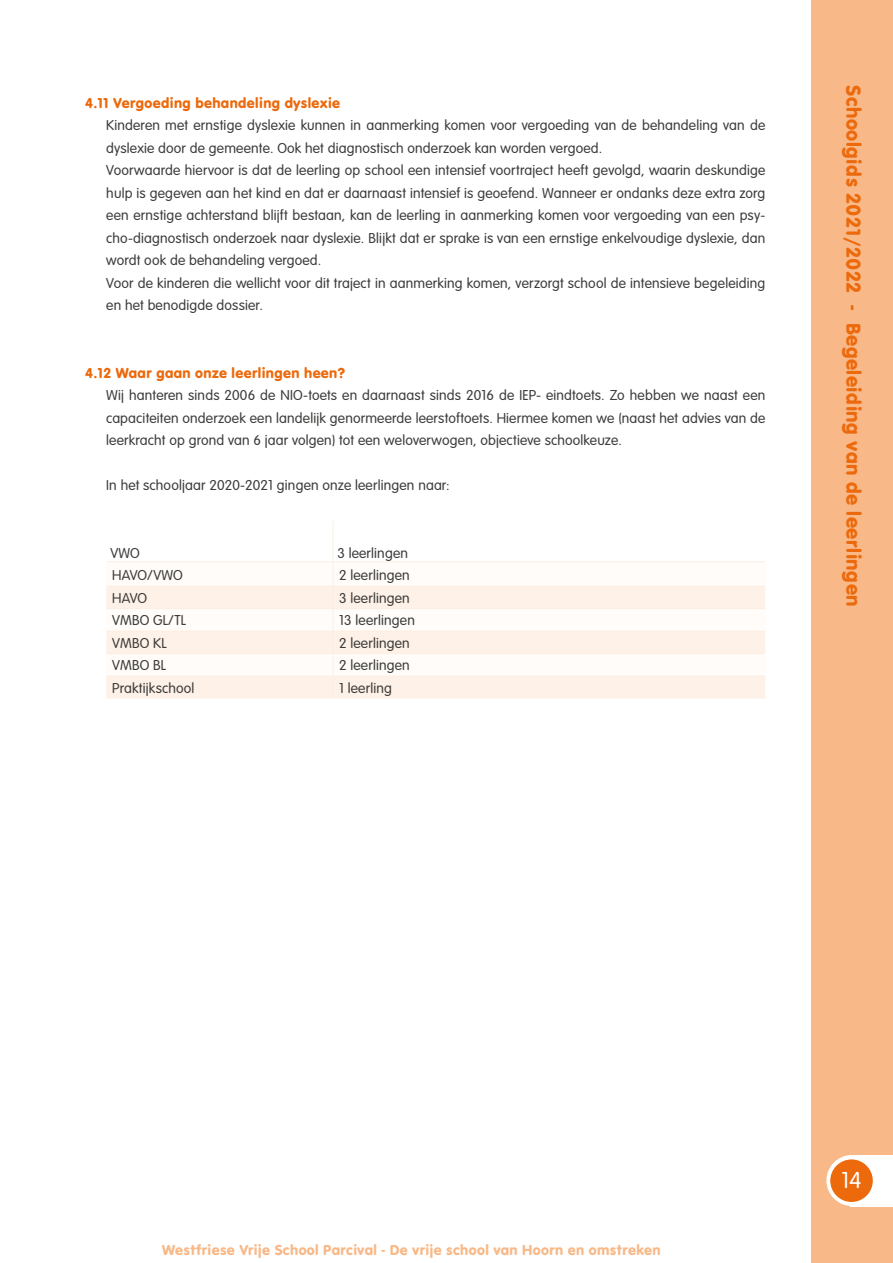
<style>
.page{position:relative;width:893px;height:1263px;background:#fff}
.page>*{position:absolute;margin:0;border:0;box-sizing:border-box;transform-origin:0 0}
.t1{font:300 24px "VAG Rundschrift D";color:#fff}
.t2{font:21px "VAG Rundschrift D";letter-spacing:.025em;color:#ec690c}
.t3{font:300 15px/22.5px "VAG Rundschrift D";letter-spacing:.01em;color:#3c3c3b}
.t4{font:15px "VAG Rundschrift D";letter-spacing:.025em;color:#ec690c}
.t5{font:15px "VAG Rundschrift D";letter-spacing:.025em;color:#f8b887}
</style>
<div class="page">
<div style="left:811px;top:0;width:82px;height:1263px;background:#f8b887"></div>
<svg style="left:826px;top:1155px;width:51px;height:51px"></svg>
<div style="left:850px;top:1155px;width:43px;height:51px;background:#fff"></div>
<div style="left:830px;top:1159px;width:43px;height:43px;background:#ec690c;border-radius:50%"></div>
<svg style="left:106px;top:563px;width:659px;height:23px"></svg>
<svg style="left:106px;top:587px;width:659px;height:112px;fill:#fef1e8"></svg>
<hr style="left:333px;top:521px;width:1px;height:41px;background:#feeee1">
<hr style="left:106px;top:586px;width:227px;height:1px;background:#feeee1">
<hr style="left:333px;top:586px;width:432px;height:1px;background:#feeee1">
<hr style="left:106px;top:608px;width:227px;height:1px;background:#feeee1">
<hr style="left:333px;top:608px;width:432px;height:1px;background:#feeee1">
<hr style="left:106px;top:631px;width:227px;height:1px;background:#feeee1">
<hr style="left:333px;top:631px;width:432px;height:1px;background:#feeee1">
<hr style="left:106px;top:653px;width:227px;height:1px;background:#feeee1">
<hr style="left:333px;top:653px;width:432px;height:1px;background:#feeee1">
<hr style="left:106px;top:676px;width:227px;height:1px;background:#feeee1">
<hr style="left:333px;top:676px;width:432px;height:1px;background:#feeee1">
<svg style="left:333px;top:563px;width:1px;height:136px"></svg>
<hr style="left:106px;top:562px;width:227px;height:1px;background:#feeee1">
<hr style="left:333px;top:562px;width:432px;height:1px;background:#feeee1">
<p class="t4" style="left:85px;top:94px;width:257px">4.11 Vergoeding behandeling dyslexie</p>
<p class="t3" style="left:106px;top:114px;width:661px">Kinderen met ernstige dyslexie kunnen in aanmerking komen voor vergoeding van de behandeling van de dyslexie door de gemeente. Ook het diagnostisch onderzoek kan worden vergoed.<br>Voorwaarde hiervoor is dat de leerling op school een intensief voortraject heeft gevolgd, waarin deskundige hulp is gegeven aan het kind en dat er daarnaast intensief is geoefend. Wanneer er ondanks deze extra zorg een ernstige achterstand blijft bestaan, kan de leerling in aanmerking komen voor vergoeding van een psy&shy;cho-diagnostisch onderzoek naar dyslexie. Blijkt dat er sprake is van een ernstige enkelvoudige dyslexie, dan wordt ook de behandeling vergoed.<br>Voor de kinderen die wellicht voor dit traject in aanmerking komen, verzorgt school de intensieve begeleiding en het benodigde dossier.</p>
<p class="t4" style="left:85px;top:364px;width:262px">4.12 Waar gaan onze leerlingen heen?</p>
<p class="t3" style="left:106px;top:384px;width:661px;text-align:justify">Wij hanteren sinds 2006 de NIO-toets en daarnaast sinds 2016 de IEP- eindtoets. Zo hebben we naast een capaciteiten onderzoek een landelijk genormeerde leerstoftoets. Hiermee komen we (naast het advies van de leerkracht op grond van 6 jaar volgen) tot een weloverwogen, objectieve schoolkeuze.</p>
<p class="t3" style="left:106px;top:474px;width:345px">In het schooljaar 2020-2021 gingen onze leerlingen naar:</p>
<p class="t3" style="left:111px;top:542px;width:31px">VWO</p>
<p class="t3" style="left:337px;top:542px;width:72px">3 leerlingen</p>
<p class="t3" style="left:112px;top:564px;width:72px">HAVO/VWO</p>
<p class="t3" style="left:339px;top:564px;width:72px">2 leerlingen</p>
<p class="t3" style="left:112px;top:587px;width:36px">HAVO</p>
<p class="t3" style="left:339px;top:587px;width:72px">3 leerlingen</p>
<p class="t3" style="left:112px;top:609px;width:75px">VMBO GL/TL</p>
<p class="t3" style="left:339px;top:609px;width:77px">13 leerlingen</p>
<p class="t3" style="left:112px;top:632px;width:56px">VMBO KL</p>
<p class="t3" style="left:339px;top:632px;width:72px">2 leerlingen</p>
<p class="t3" style="left:112px;top:654px;width:56px">VMBO BL</p>
<p class="t3" style="left:339px;top:654px;width:72px">2 leerlingen</p>
<p class="t3" style="left:112px;top:677px;width:84px">Praktijkschool</p>
<p class="t3" style="left:339px;top:677px;width:54px">1 leerling</p>
<h2 class="t2" style="left:866px;top:85px;width:523px;rotate:90deg">Schoolgids 2021/2022 - Begeleiding van de leerlingen</h2>
<p class="t5" style="left:162px;top:1241px;width:500px">Westfriese Vrije School Parcival - De vrije school van Hoorn en omstreken</p>
<h1 class="t1" style="left:841px;top:1167px;width:22px">14</h1>
</div>
